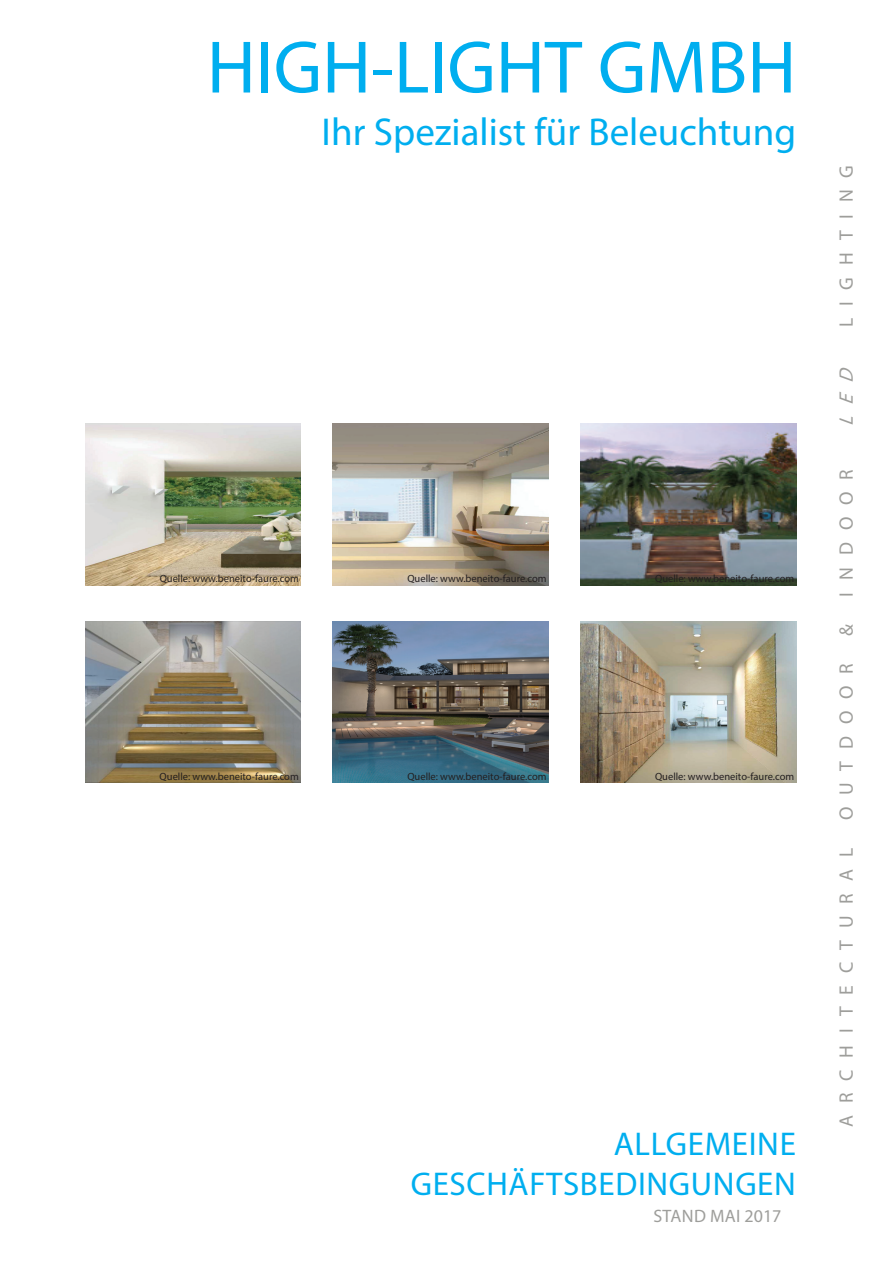
<style>
.page{position:relative;width:893px;height:1263px;background:#fff}
.page>*{position:absolute;margin:0;border:0;box-sizing:border-box;transform-origin:0 0}
.t1{font:75px "Myriad Pro";color:#00aeef}
.t2{font:39px "Myriad Pro";color:#00aeef}
.t3{font:33px/39.6px "Myriad Pro";letter-spacing:.02em;color:#00aeef;text-align:right}
.t4{font:19.5px "Myriad Pro";letter-spacing:.61em;color:#9e9e9b}
.t5{font:italic 19.5px "Myriad Pro";color:#9e9e9b}
.t6{font:18px "Myriad Pro";letter-spacing:.01em;color:#9e9e9b}
.t7{font:10.5px "Myriad Pro";color:#231f20}
</style>
<div class="page">
<img style="left:85px;top:423px;width:216px;height:162px">
<img style="left:333px;top:423px;width:216px;height:162px">
<img style="left:333px;top:621px;width:216px;height:162px">
<img style="left:580px;top:621px;width:216px;height:162px">
<img style="left:580px;top:423px;width:216px;height:162px">
<img style="left:85px;top:621px;width:216px;height:162px">
<h1 class="t1" style="left:207px;top:21px;width:591px">HIGH-LIGHT GMBH</h1>
<h2 class="t2" style="left:322px;top:108px;width:476px">Ihr Spezialist für Beleuchtung</h2>
<p class="t7" style="left:160px;top:572px;width:141px">Quelle: www.beneito-faure.com</p>
<p class="t7" style="left:407px;top:572px;width:141px">Quelle: www.beneito-faure.com</p>
<p class="t7" style="left:655px;top:572px;width:141px">Quelle: www.beneito-faure.com</p>
<p class="t7" style="left:160px;top:770px;width:141px">Quelle: www.beneito-faure.com</p>
<p class="t7" style="left:407px;top:770px;width:141px">Quelle: www.beneito-faure.com</p>
<p class="t7" style="left:655px;top:770px;width:141px">Quelle: www.beneito-faure.com</p>
<h3 class="t3" style="left:411px;top:1124px;width:387px">ALLGEMEINE<br>GESCHÄFTSBEDINGUNGEN</h3>
<h3 class="t6" style="left:653px;top:1205px;width:130px">STAND MAI 2017</h3>
<h3 class="t4" style="left:834px;top:327px;width:164px;rotate:-90deg">LIGHTING</h3>
<h3 class="t5" style="left:834px;top:426px;width:66px;rotate:-90deg">LED</h3>
<h3 class="t4" style="left:834px;top:596px;width:129px;rotate:-90deg">INDOOR</h3>
<h3 class="t4" style="left:834px;top:636px;width:13px;rotate:-90deg">&amp;</h3>
<h3 class="t4" style="left:834px;top:820px;width:159px;rotate:-90deg">OUTDOOR</h3>
<h3 class="t4" style="left:834px;top:1127px;width:281px;rotate:-90deg">ARCHITECTURAL</h3>
</div>
